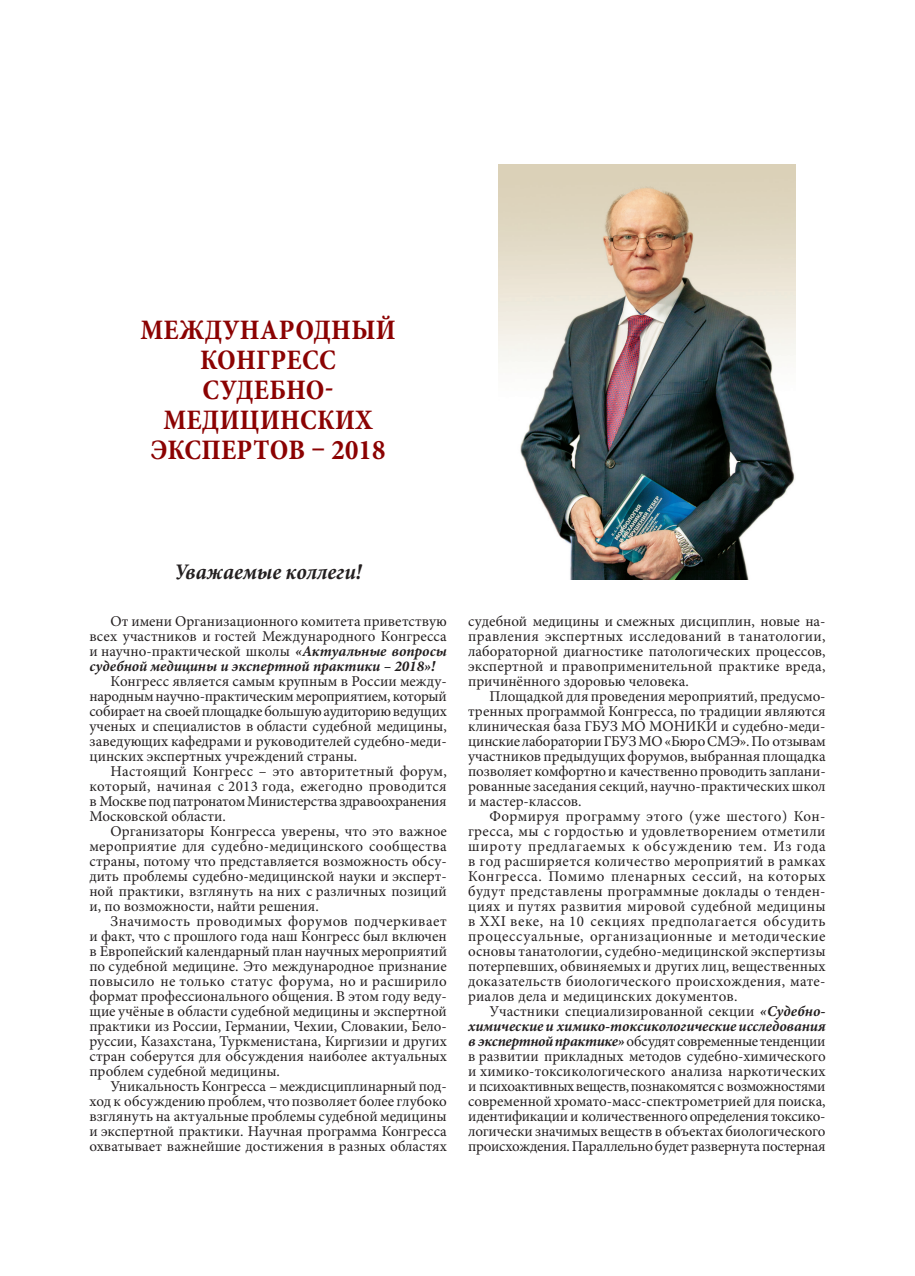
<style>
.page{position:relative;width:915px;height:1276px;background:#fff}
.page>*{position:absolute;margin:0;border:0;box-sizing:border-box;transform-origin:0 0}
.t1{font:700 condensed 28.5px/30px "Minion Pro";letter-spacing:.01em;color:#8b0202;text-align:center}
.t2{font:italic 700 condensed 22.5px "Minion Pro";color:#231f20}
.t3{font:15px/15px "Minion Pro";color:#231f20;text-align:justify}
.s1{font-weight:700;font-style:italic}
</style>
<div class="page">
<img style="left:498px;top:165px;width:297px;height:414px">
<h1 class="t1" style="left:140px;top:315px;width:257px">МЕЖДУНАРОДНЫЙ<br>КОНГРЕСС<br>СУДЕБНО-<br>МЕДИЦИНСКИХ<br>ЭКСПЕРТОВ – 2018</h1>
<h2 class="t2" style="left:175px;top:556px;width:188px">Уважаемые коллеги!</h2>
<p class="t3" style="left:89px;top:613px;width:359px;text-indent:21px">От имени Организационного комитета приветствую всех участников и гостей Международного Конгресса и научно-практической школы <span class="s1">«Актуальные вопросы судебной медицины и экспертной практики – 2018»!</span></p>
<p class="t3" style="left:89px;top:673px;width:359px;text-indent:21px">Конгресс является самым крупным в России между&shy;народным научно-практическим мероприятием, который собирает на своей площадке большую аудиторию ведущих ученых и специалистов в области судебной медицины, заведующих кафедрами и руководителей судебно-меди&shy;цинских экспертных учреждений страны.</p>
<p class="t3" style="left:89px;top:763px;width:359px;text-indent:21px">Настоящий Конгресс – это авторитетный форум, который, начиная с 2013 года, ежегодно проводится в Москве под патронатом Министерства здравоохранения Московской области.</p>
<p class="t3" style="left:89px;top:823px;width:359px;text-indent:21px">Организаторы Конгресса уверены, что это важное мероприятие для судебно-медицинского сообщества страны, потому что представляется возможность обсу&shy;дить проблемы судебно-медицинской науки и эксперт&shy;ной практики, взглянуть на них с различных позиций и, по возможности, найти решения.</p>
<p class="t3" style="left:89px;top:913px;width:359px;text-indent:21px">Значимость проводимых форумов подчеркивает и факт, что с прошлого года наш Конгресс был включен в Европейский календарный план научных мероприятий по судебной медицине. Это международное признание повысило не только статус форума, но и расширило формат профессионального общения. В этом году веду&shy;щие учёные в области судебной медицины и экспертной практики из России, Германии, Чехии, Словакии, Бело&shy;руссии, Казахстана, Туркменистана, Киргизии и других стран соберутся для обсуждения наиболее актуальных проблем судебной медицины.</p>
<p class="t3" style="left:89px;top:1078px;width:359px;text-indent:21px">Уникальность Конгресса – междисциплинарный под&shy;ход к обсуждению проблем, что позволяет более глубоко взглянуть на актуальные проблемы судебной медицины и экспертной практики. Научная программа Конгресса охватывает важнейшие достижения в разных областях</p>
<p class="t3" style="left:468px;top:613px;width:359px">судебной медицины и смежных дисциплин, новые на&shy;правления экспертных исследований в танатологии, лабораторной диагностике патологических процессов, экспертной и правоприменительной практике вреда, причинённого здоровью человека.</p>
<p class="t3" style="left:468px;top:688px;width:359px;text-indent:21px">Площадкой для проведения мероприятий, предусмо&shy;тренных программой Конгресса, по традиции являются клиническая база ГБУЗ МО МОНИКИ и судебно-меди&shy;цинские лаборатории ГБУЗ МО «Бюро СМЭ». По отзывам участников предыдущих форумов, выбранная площадка позволяет комфортно и качественно проводить заплани&shy;рованные заседания секций, научно-практических школ и мастер-классов.</p>
<p class="t3" style="left:468px;top:808px;width:359px;text-indent:21px">Формируя программу этого (уже шестого) Кон&shy;гресса, мы с гордостью и удовлетворением отметили широту предлагаемых к обсуждению тем. Из года в год расширяется количество мероприятий в рамках Конгресса. Помимо пленарных сессий, на которых будут представлены программные доклады о тенден&shy;циях и путях развития мировой судебной медицины в XXI веке, на 10 секциях предполагается обсудить процессуальные, организационные и методические основы танатологии, судебно-медицинской экспертизы потерпевших, обвиняемых и других лиц, вещественных доказательств биологического происхождения, мате&shy;риалов дела и медицинских документов.</p>
<p class="t3" style="left:468px;top:1003px;width:359px;text-indent:21px">Участники специализированной секции <span class="s1">«Судебно&shy;химические и химико-токсикологические исследования в экспертной практике»</span> обсудят современные тенденции в развитии прикладных методов судебно-химического и химико-токсикологического анализа наркотических и психоактивных веществ, познакомятся с возможностями современной хромато-масс-спектрометрией для поиска, идентификации и количественного определения токсико&shy;логически значимых веществ в объектах биологического происхождения. Параллельно будет развернута постерная</p>
</div>
